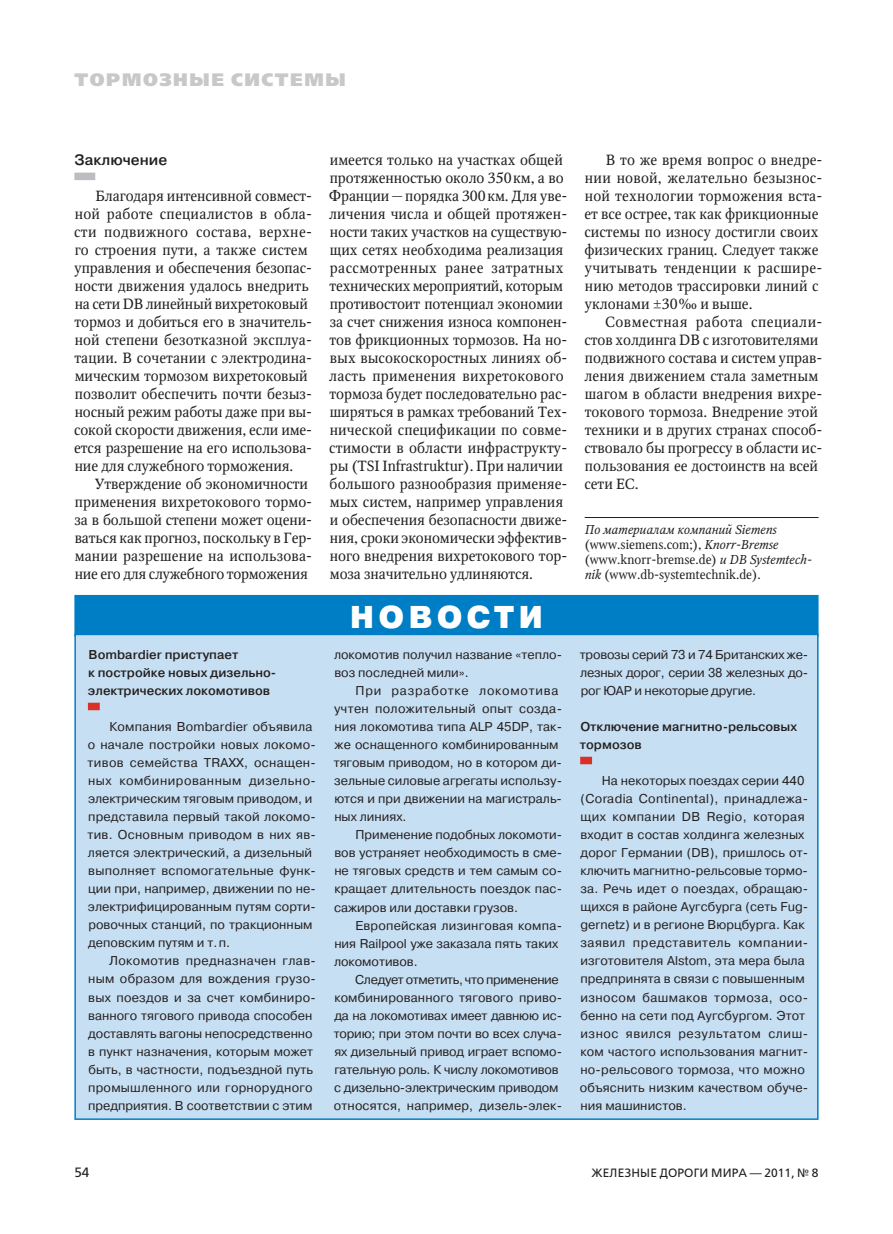
<style>
.page{position:relative;width:893px;height:1234px;background:#fff}
.page>*{position:absolute;margin:0;border:0;box-sizing:border-box;transform-origin:0 0}
.t1{font:900 31.5px "Pragmatica";letter-spacing:.125em;color:#fff}
.t2{font:800 18px "Free Set";letter-spacing:.09em;color:#c7c8ca}
.t3{font:500 15px "Pragmatica";color:#231f20}
.t4{font:14.7px/18px "Octava";color:#231f20}
.t5{font:13.5px "Free Set";color:#231f20}
.t6{font:12.75px/18px "Pragmatica";letter-spacing:.005em;color:#231f20}
.t7{font:12.75px/18px "Pragmatica";letter-spacing:-.015em;color:#231f20}
.t8{font:12.75px/15px "Octava";color:#231f20}
.t9{font:500 12.75px/18px "Pragmatica";color:#231f20}
.t10{font:12px "Free Set";letter-spacing:.01em;color:#231f20}
.s1{font-style:italic}
</style>
<div class="page">
<div style="left:74px;top:172px;width:21px;height:8px;background:#bcbdc0"></div>
<hr style="left:585px;top:517px;width:234px;height:1px;background:#231f20">
<div style="left:75px;top:595px;width:743px;height:40px;background:#007ec5"></div>
<div style="left:74px;top:594px;width:745px;height:42px;border:2px solid #007ec5"></div>
<div style="left:75px;top:634px;width:743px;height:484px;background:#c7dff2"></div>
<div style="left:88px;top:702px;width:12px;height:8px;background:#da3028"></div>
<div style="left:580px;top:756px;width:12px;height:8px;background:#da3028"></div>
<div style="left:74px;top:633px;width:745px;height:486px;border:2px solid #007ec5"></div>
<p class="t2" style="left:74px;top:68px;width:273px">Тормозные системы</p>
<p class="t3" style="left:74px;top:150px;width:94px">Заключение</p>
<p class="t4" style="left:74px;top:187px;width:240px;text-indent:21px">Благодаря интенсивной совмест&shy;ной работе специалистов в обла&shy;сти подвижного состава, верхне&shy;го строения пути, а также систем управления и обеспечения безопас&shy;ности движения удалось внедрить на сети DB линейный вихретоковый тормоз и добиться его в значитель&shy;ной степени безотказной эксплуа&shy;тации. В сочетании с электродина&shy;мическим тормозом вихретоковый позволит обеспечить почти безыз&shy;носный режим работы даже при вы&shy;сокой скорости движения, если име&shy;ется разрешение на его использова&shy;ние для служебного торможения.</p>
<p class="t4" style="left:75px;top:475px;width:239px;text-indent:20px">Утверждение об экономичности применения вихретокового тормо&shy;за в большой степени может оцени&shy;ваться как прогноз, поскольку в Гер&shy;мании разрешение на использова&shy;ние его для служебного торможения</p>
<p class="t9" style="left:88px;top:645px;width:190px">Bombardier приступает<br>к постройке новых дизельно&shy;электрических локомотивов</p>
<p class="t6" style="left:88px;top:718px;width:230px;text-indent:22px">Компания Bombardier объявила о начале постройки новых локомо&shy;тивов семейства TRAXX, оснащен&shy;ных комбинированным дизельно&shy;электрическим тяговым приводом, и представила первый такой локомо&shy;тив. Основным приводом в них яв&shy;ляется электрический, а дизельный выполняет вспомогательные функ&shy;ции при, например, движении по не&shy;электрифицированным путям сорти&shy;ровочных станций, по тракционным деповским путям и т.п.</p>
<p class="t6" style="left:88px;top:952px;width:229px;text-indent:21px">Локомотив предназначен глав&shy;ным образом для вождения грузо&shy;вых поездов и за счет комбиниро&shy;ванного тягового привода способен доставлять вагоны непосредственно в пункт назначения, которым может быть, в частности, подъездной путь промышленного или горнорудного предприятия. В соответствии с этим</p>
<p class="t4" style="left:329px;top:151px;width:240px">имеется только на участках общей протяженностью около 350км, а во Франции—порядка 300км. Для уве&shy;личения числа и общей протяжен&shy;ности таких участков на существую&shy;щих сетях необходима реализация рассмотренных ранее затратных технических мероприятий, которым противостоит потенциал экономии за счет снижения износа компонен&shy;тов фрикционных тормозов. На но&shy;вых высокоскоростных линиях об&shy;ласть применения вихретокового тормоза будет последовательно рас&shy;ширяться в рамках требований Тех&shy;нической спецификации по совме&shy;стимости в области инфраструкту&shy;ры (TSI Infrastruktur). При наличии большого разнообразия применяе&shy;мых систем, например управления и обеспечения безопасности движе&shy;ния, сроки экономически эффектив&shy;ного внедрения вихретокового тор&shy;моза значительно удлиняются.</p>
<p class="t4" style="left:584px;top:151px;width:240px;text-indent:21px">В то же время вопрос о внедре&shy;нии новой, желательно безызнос&shy;ной технологии торможения вста&shy;ет все острее, так как фрикционные системы по износу достигли своих физических границ. Следует также учитывать тенденции к расшире&shy;нию методов трассировки линий с уклонами ±30‰ и выше.</p>
<p class="t4" style="left:584px;top:313px;width:240px;text-indent:21px">Совместная работа специали&shy;стов холдинга DB с изготовителями подвижного состава и систем управ&shy;ления движением стала заметным шагом в области внедрения вихре&shy;токового тормоза. Внедрение этой техники и в других странах способ&shy;ствовало бы прогрессу в области ис&shy;пользования ее достоинств на всей сети ЕС.</p>
<p class="t8" style="left:584px;top:522px;width:229px"><span class="s1">По материалам компаний Siemens </span>(www.siemens.com;), <span class="s1">Knorr-Bremse </span>(www.knorr-bremse.de) <span class="s1">и DB Systemtech&shy;nik</span> (www.db-systemtechnik.de).</p>
<h1 class="t1" style="left:349px;top:597px;width:196px">НОВОСТИ</h1>
<p class="t6" style="left:334px;top:646px;width:230px">локомотив получил название «тепло&shy;воз последней мили».</p>
<p class="t6" style="left:334px;top:682px;width:230px;text-indent:22px">При разработке локомотива учтен положительный опыт созда&shy;ния локомотива типа ALP 45DP, так&shy;же оснащенного комбинированным тяговым приводом, но в котором ди&shy;зельные силовые агрегаты использу&shy;ются и при движении на магистраль&shy;ных линиях.</p>
<p class="t6" style="left:334px;top:826px;width:229px;text-align:justify;text-indent:22px">Применение подобных локомоти&shy;вов устраняет необходимость в сме&shy;не тяговых средств и тем самым со&shy;кращает длительность поездок пас&shy;сажиров или доставки грузов.</p>
<p class="t6" style="left:334px;top:916px;width:230px;text-indent:22px">Европейская лизинговая компа&shy;ния Railpool уже заказала пять таких локомотивов.</p>
<p class="t7" style="left:334px;top:970px;width:230px;text-indent:21px">Следует отметить, что применение комбинированного тягового приво&shy;да на локомотивах имеет давнюю ис&shy;торию; при этом почти во всех случа&shy;ях дизельный привод играет вспомо&shy;гательную роль. К числу локомотивов с дизельно-электрическим приводом относятся, например, дизель-элек-</p>
<p class="t6" style="left:580px;top:646px;width:230px;text-align:justify">тровозы серий 73 и 74 Британских же&shy;лезных дорог, серии 38 железных до&shy;рог ЮАР и некоторые другие.</p>
<p class="t9" style="left:580px;top:717px;width:219px">Отключение магнитно-рельсовых тормозов</p>
<p class="t6" style="left:580px;top:772px;width:230px;text-indent:22px">На некоторых поездах серии 440 (Coradia Continental), принадлежа&shy;щих компании DB Regio, которая входит в состав холдинга железных дорог Германии (DB), пришлось от&shy;ключить магнитно-рельсовые тормо&shy;за. Речь идет о поездах, обращаю&shy;щихся в районе Аугсбурга (сеть Fug&shy;gernetz) и в регионе Вюрцбурга. Как заявил представитель компании&shy;изготовителя Аlstom, эта мера была предпринята в связи с повышенным износом башмаков тормоза, осо&shy;бенно на сети под Аугсбургом. Этот износ явился результатом слиш&shy;ком частого использования магнит&shy;но-рельсового тормоза, что можно объяснить низким качеством обуче&shy;ния машинистов.</p>
<p class="t5" style="left:74px;top:1163px;width:17px">54</p>
<p class="t10" style="left:591px;top:1165px;width:229px">Железные дороги мира — 2011, № 8</p>
</div>
